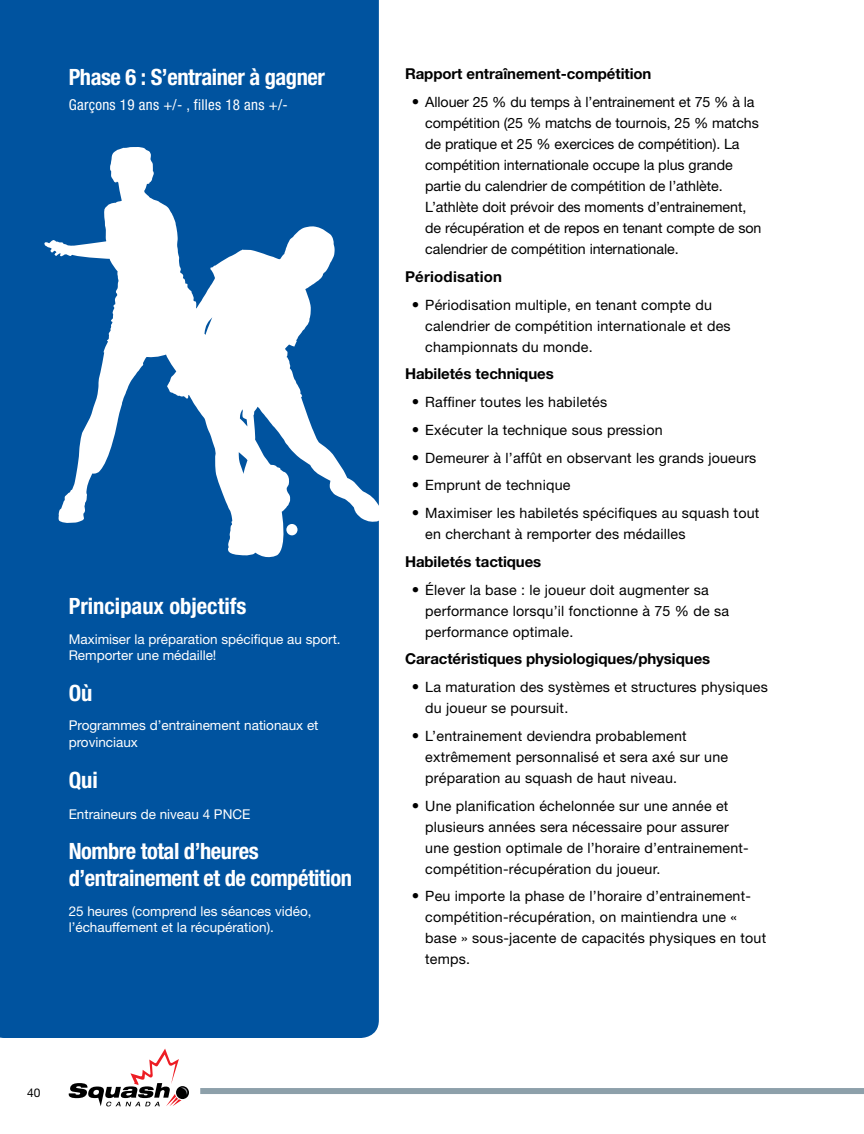
<style>
.page{position:relative;width:864px;height:1134px;background:#fff}
.page>*{position:absolute;margin:0;border:0;box-sizing:border-box;transform-origin:0 0}
.t1{font:700 condensed 22.5px/27px "Helvetica Neue";letter-spacing:-.02em;color:#fff}
.t2{font:700 condensed 22.5px "Helvetica Neue";color:#fff}
.t3{font:700 15px "Helvetica Neue";letter-spacing:-.005em;color:#000}
.t4{font:condensed 15px "Helvetica Neue";letter-spacing:.02em;color:#fff}
.t5{font:700 15px "Helvetica Neue";letter-spacing:.015em;color:#000}
.t6{font:14.25px/21px "Helvetica Neue";letter-spacing:.015em;color:#000}
.t7{font:14.25px/21px "Helvetica Neue";letter-spacing:-.005em;color:#000}
.t8{font:13.5px/16.2px "Helvetica Neue";color:#fff}
.t9{font:12px "Helvetica Neue";color:#000}
.s1{font-size:15px}
</style>
<div class="page">
<div style="left:200px;top:1088px;width:664px;height:6px;background:#8da0aa"></div>
<svg style="left:176px;top:1086px;width:13px;height:13px"></svg>
<svg style="left:69px;top:1049px;width:118px;height:57px"></svg>
<div style="left:0;top:0;width:379px;height:1038px;background:#00539f"></div>
<svg style="left:44px;top:147px;width:335px;height:414px;fill:#00539f"></svg>
<h1 class="t1" style="left:69px;top:63px;width:258px">Phase 6 : S’entrainer à gagner</h1>
<p class="t4" style="left:69px;top:96px;width:221px">Garçons 19 ans +/- , filles 18 ans +/-</p>
<h1 class="t2" style="left:69px;top:593px;width:179px">Principaux objectifs</h1>
<p class="t8" style="left:69px;top:631px;width:274px">Maximiser la préparation spécifique au sport.<br>Remporter une médaille!</p>
<h1 class="t1" style="left:69px;top:679px;width:25px">Où</h1>
<p class="t8" style="left:69px;top:717px;width:251px;line-height:17.1px">Programmes d’entrainement nationaux et provinciaux</p>
<h1 class="t1" style="left:69px;top:766px;width:31px">Qui</h1>
<p class="t8" style="left:69px;top:805px;width:183px">Entraineurs de niveau 4 PNCE</p>
<h1 class="t1" style="left:69px;top:837px;width:285px">Nombre total d’heures d’entrainement et de compétition</h1>
<p class="t8" style="left:69px;top:903px;width:244px">25 heures (comprend les séances vidéo, l’échauffement et la récupération).</p>
<p class="t9" style="left:27px;top:1085px;width:15px">40</p>
<p class="t3" style="left:405px;top:65px;width:248px">Rapport entraînement-compétition</p>
<p class="t7" style="left:425px;top:91px;width:338px;text-indent:-14px"><span class="s1">•</span> Allouer 25 % du temps à l’entrainement et 75 % à la compétition (25 % matchs de tournois, 25 % matchs de pratique et 25 % exercices de compétition). La compétition internationale occupe la plus grande partie du calendrier de compétition de l’athlète.<br>L’athlète doit prévoir des moments d’entrainement, de récupération et de repos en tenant compte de son calendrier de compétition internationale.</p>
<p class="t5" style="left:405px;top:267px;width:99px">Périodisation</p>
<p class="t6" style="left:425px;top:294px;width:307px;text-indent:-14px"><span class="s1">•</span> Périodisation multiple, en tenant compte du calendrier de compétition internationale et des championnats du monde.</p>
<p class="t3" style="left:405px;top:365px;width:150px">Habiletés techniques</p>
<p class="t6" style="left:412px;top:391px;width:197px"><span class="s1">•</span> Raffiner toutes les habiletés</p>
<p class="t6" style="left:412px;top:419px;width:252px"><span class="s1">•</span> Exécuter la technique sous pression</p>
<p class="t6" style="left:412px;top:447px;width:346px"><span class="s1">•</span> Demeurer à l’affût en observant les grands joueurs</p>
<p class="t6" style="left:412px;top:475px;width:160px"><span class="s1">•</span> Emprunt de technique</p>
<p class="t6" style="left:425px;top:502px;width:336px;text-indent:-13px"><span class="s1">•</span> Maximiser les habiletés spécifiques au squash tout en cherchant à remporter des médailles</p>
<p class="t3" style="left:405px;top:552px;width:138px">Habiletés tactiques</p>
<p class="t6" style="left:425px;top:579px;width:305px;text-indent:-13px"><span class="s1">•</span> Élever la base : le joueur doit augmenter sa performance lorsqu’il fonctionne à 75 % de sa performance optimale.</p>
<p class="t3" style="left:405px;top:650px;width:307px">Caractéristiques physiologiques/physiques</p>
<p class="t6" style="left:425px;top:676px;width:344px;text-indent:-14px"><span class="s1">•</span> La maturation des systèmes et structures physiques du joueur se poursuit.</p>
<p class="t6" style="left:425px;top:725px;width:304px;text-indent:-14px"><span class="s1">•</span> L’entrainement deviendra probablement extrêmement personnalisé et sera axé sur une préparation au squash de haut niveau.</p>
<p class="t6" style="left:425px;top:795px;width:325px;text-indent:-13px"><span class="s1">•</span> Une planification échelonnée sur une année et plusieurs années sera nécessaire pour assurer une gestion optimale de l’horaire d’entrainement&shy;compétition-récupération du joueur.</p>
<p class="t6" style="left:425px;top:886px;width:342px;text-indent:-13px"><span class="s1">•</span> Peu importe la phase de l’horaire d’entrainement&shy;compétition-récupération, on maintiendra une « base » sous-jacente de capacités physiques en tout temps.</p>
</div>
